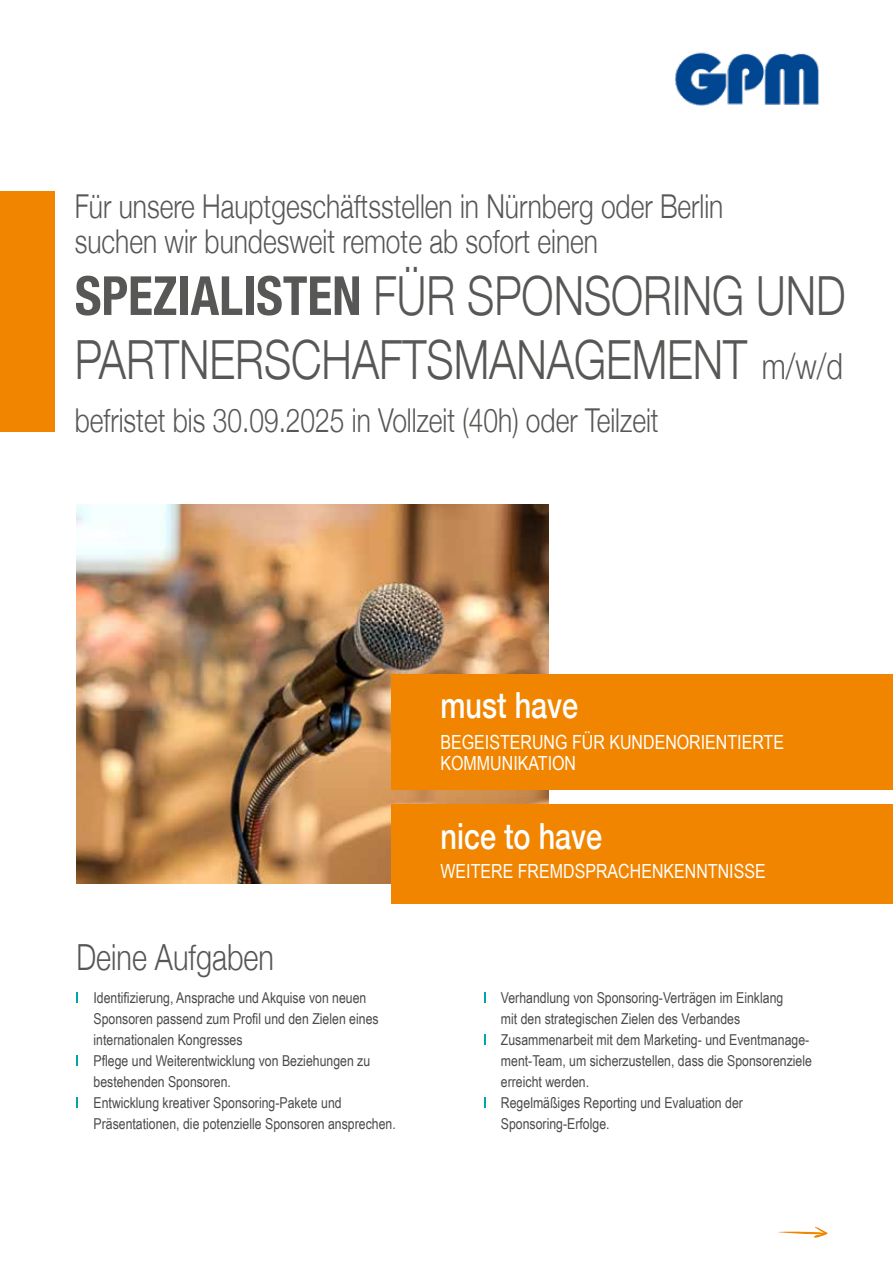
<style>
.page{position:relative;width:893px;height:1263px;background:#fff}
.page>*{position:absolute;margin:0;border:0;box-sizing:border-box;transform-origin:0 0}
.t1{font:300 54px/64.5px "Helvetica Neue";color:#575756;scale:.8 1}
.t2{font:500 36px "Helvetica Neue";color:#fff;scale:.8 1}
.t3{font:300 36px "Helvetica Neue";color:#575756;scale:.8 1}
.t4{font:300 32.85px/34.5px "Helvetica Neue";color:#575756;scale:.8 1}
.t5{font:19.5px/21px "Arial Narrow";color:#fff}
.t6{font:15px/21px "Arial Narrow";color:#4a4a49}
.s1{font-weight:700;font-stretch:condensed}
.s2{font-size:36px}
</style>
<div class="page">
<img style="left:77px;top:505px;width:472px;height:378px">
<img style="left:675px;top:52px;width:144px;height:54px">
<div style="left:391px;top:674px;width:502px;height:116px;background:#f18500"></div>
<svg style="left:484px;top:992px;width:2px;height:11px"></svg>
<svg style="left:484px;top:1034px;width:2px;height:11px"></svg>
<svg style="left:484px;top:1097px;width:2px;height:11px"></svg>
<div style="left:0;top:192px;width:54px;height:240px;background:#f18500"></div>
<svg style="left:778px;top:1227px;width:50px;height:11px"></svg>
<div style="left:391px;top:804px;width:502px;height:100px;background:#f18500"></div>
<h3 class="t4" style="left:75px;top:187px;width:812px">Für unsere Hauptgeschäftsstellen in Nürnberg oder Berlin suchen wir bundesweit remote ab sofort einen</h3>
<h1 class="t1" style="left:75px;top:260px;width:965px"><span class="s1">SPEZIALISTEN</span> FÜR SPONSORING UND<br>PARTNERSCHAFTSMANAGEMENT <span class="s2">m/w/d</span></h1>
<h3 class="t4" style="left:75px;top:401px;width:731px">befristet bis 30.09.2025 in Vollzeit (40h) oder Teilzeit</h3>
<h2 class="t2" style="left:441px;top:676px;width:174px">must have</h2>
<h3 class="t5" style="left:441px;top:730px;width:345px">BEGEISTERUNG FÜR KUNDENORIENTIERTE<br>KOMMUNIKATION</h3>
<h2 class="t3" style="left:77px;top:928px;width:248px">Deine Aufgaben</h2>
<h2 class="t2" style="left:441px;top:807px;width:204px">nice to have</h2>
<h3 class="t5" style="left:441px;top:860px;width:327px">WEITERE FREMDSPRACHENKENNTNISSE</h3>
<p class="t6" style="left:94px;top:987px;width:304px">Identifizierung, Ansprache und Akquise von neuen Sponsoren passend zum Profil und den Zielen eines internationalen Kongresses<br>Pflege und Weiterentwicklung von Beziehungen zu bestehenden Sponsoren.<br>Entwicklung kreativer Sponsoring-Pakete und Präsentationen, die potenzielle Sponsoren ansprechen.</p>
<p class="t6" style="left:501px;top:987px;width:313px">Verhandlung von Sponsoring-Verträgen im Einklang<br>mit den strategischen Zielen des Verbandes Zusammenarbeit mit dem Marketing- und Eventmanage&shy;ment-Team, um sicherzustellen, dass die Sponsorenziele erreicht werden.<br>Regelmäßiges Reporting und Evaluation der Sponsoring-Erfolge.</p>
</div>
